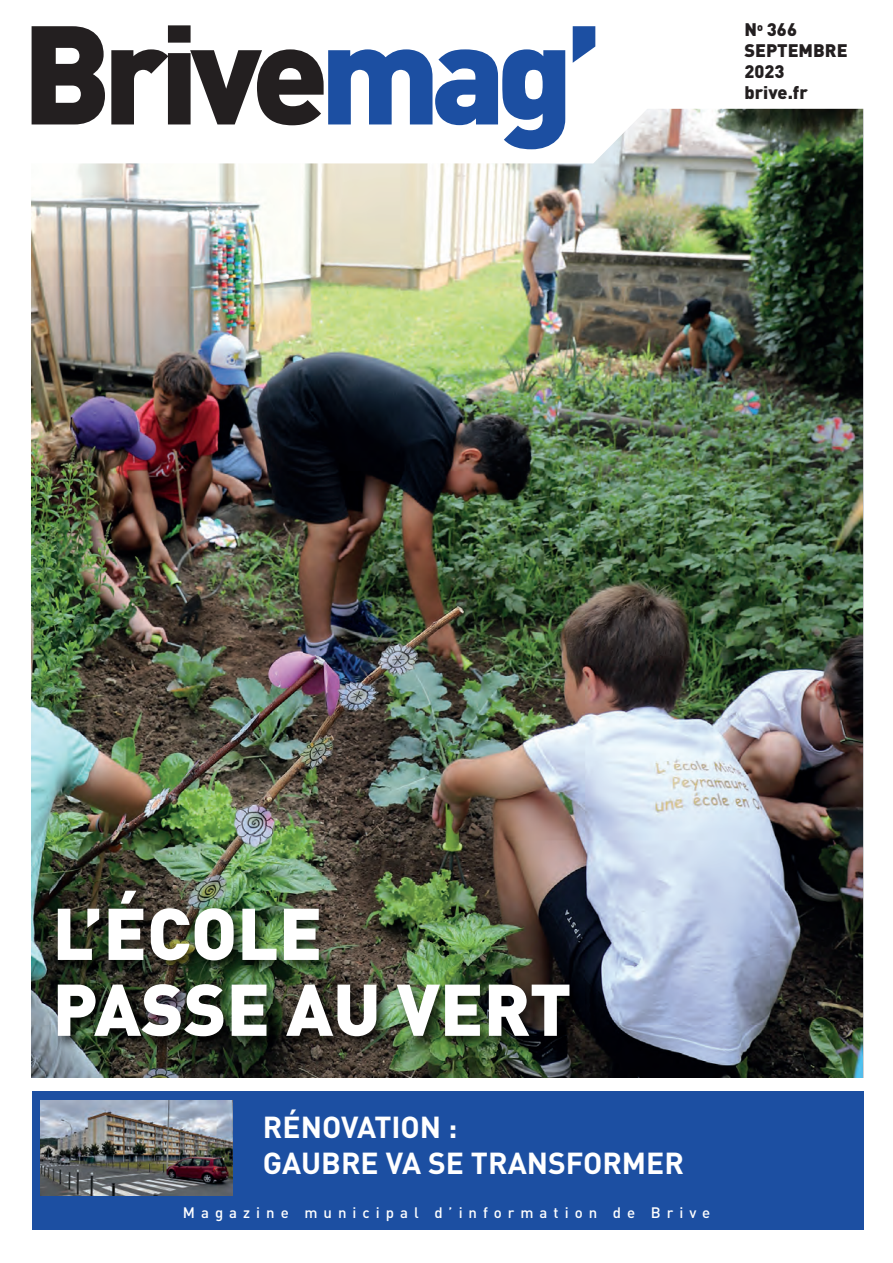
<style>
.page{position:relative;width:893px;height:1263px;background:#fff}
.page>*{position:absolute;margin:0;border:0;box-sizing:border-box;transform-origin:0 0}
.t1{font:900 138px "DIN Pro";letter-spacing:-.065em;color:#231f20}
.t2{font:900 72px/75.9px "DIN Pro";color:#fff}
.t3{font:700 30px/36px "DIN Pro";color:#fff}
.t4{font:900 18px/21px "DIN Pro";color:#231f20}
.t5{font:500 15px "DIN Pro";letter-spacing:.4em;color:#fff}
.s1{color:#1c4fa2}
</style>
<div class="page">
<img style="left:32px;top:163px;width:830px;height:915px">
<img style="left:37px;top:883px;width:678px;height:195px">
<img style="left:594px;top:108px;width:270px;height:55px">
<div style="left:32px;top:1091px;width:832px;height:139px;background:#1c4fa2"></div>
<img style="left:41px;top:1101px;width:192px;height:95px">
<h1 class="t1" style="left:22px;top:-4px;width:583px">Brive<span class="s1">mag’</span></h1>
<p class="t4" style="left:744px;top:19px;width:105px">N<sup>o</sup> 366<br>SEPTEMBRE<br>2023 brive.fr</p>
<h2 class="t2" style="left:53px;top:897px;width:520px">L’ÉCOLE<br>PASSE AU VERT</h2>
<h3 class="t3" style="left:263px;top:1110px;width:423px">RÉNOVATION :<br>GAUBRE VA SE TRANSFORMER</h3>
<p class="t5" style="left:183px;top:1207px;width:529px">Magazine municipal d’information de Brive</p>
</div>
